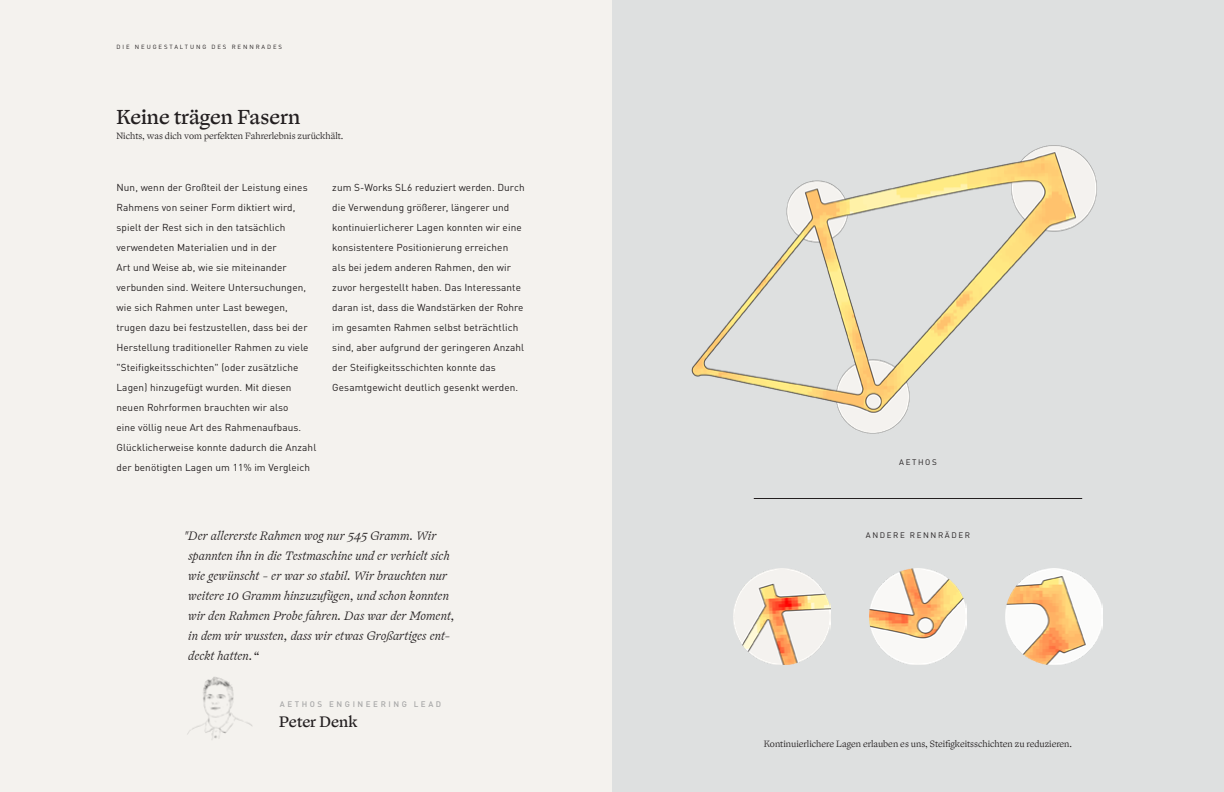
<style>
.page{position:relative;width:1224px;height:792px;background:#f4f2ee}
.page>*{position:absolute;margin:0;border:0;box-sizing:border-box;transform-origin:0 0}
.t1{font:500 20px "Ogg Text DA";color:#231f20}
.t2{font:500 15px "Ogg Text DA";color:#231f20}
.t3{font:italic 12px/20px "Ogg Text DA";letter-spacing:.01em;color:#231f20}
.t4{font:10px/20px "DIN Pro";letter-spacing:.01em;color:#231f20}
.t5{font:9px "Ogg Text DA";color:#231f20}
.t6{font:500 8px "DIN Pro";letter-spacing:.32em;color:#a8a8a8}
.t7{font:8px "DIN Pro";letter-spacing:.2em;color:#231f20}
.t8{font:6px "DIN Pro";letter-spacing:.32em;color:#231f20}
</style>
<div class="page">
<div style="left:612px;top:0;width:612px;height:792px;background:#dee0e0"></div>
<img style="left:187px;top:677px;width:65px;height:63px">
<hr style="left:754px;top:498px;width:328px;height:1px;background:#231f20">
<img style="left:691px;top:145px;width:406px;height:289px">
<img style="left:733px;top:568px;width:97px;height:97px">
<img style="left:870px;top:568px;width:96px;height:97px">
<img style="left:1006px;top:568px;width:97px;height:97px">
<p class="t8" style="left:117px;top:42px;width:167px">DIE NEUGESTALTUNG DES RENNRADES</p>
<h1 class="t1" style="left:117px;top:104px;width:185px">Keine trägen Fasern</h1>
<p class="t5" style="left:117px;top:130px;width:228px">Nichts, was dich vom perfekten Fahrerlebnis zurückhält.</p>
<p class="t4" style="left:117px;top:177px;width:201px">Nun, wenn der Großteil der Leistung eines Rahmens von seiner Form diktiert wird, spielt der Rest sich in den tatsächlich verwendeten Materialien und in der<br>Art und Weise ab, wie sie miteinander verbunden sind. Weitere Untersuchungen, wie sich Rahmen unter Last bewegen, trugen dazu bei festzustellen, dass bei der Herstellung traditioneller Rahmen zu viele "Steifigkeitsschichten" (oder zusätzliche Lagen) hinzugefügt wurden. Mit diesen neuen Rohrformen brauchten wir also<br>eine völlig neue Art des Rahmenaufbaus.<br>Glücklicherweise konnte dadurch die Anzahl der benötigten Lagen um 11% im Vergleich</p>
<p class="t4" style="left:332px;top:177px;width:194px">zum S-Works SL6 reduziert werden. Durch die Verwendung größerer, längerer und kontinuierlicherer Lagen konnten wir eine konsistentere Positionierung erreichen<br>als bei jedem anderen Rahmen, den wir zuvor hergestellt haben. Das Interessante daran ist, dass die Wandstärken der Rohre im gesamten Rahmen selbst beträchtlich sind, aber aufgrund der geringeren Anzahl der Steifigkeitsschichten konnte das Gesamtgewicht deutlich gesenkt werden.</p>
<p class="t3" style="left:188px;top:526px;width:268px;text-indent:-4px">"Der allererste Rahmen wog nur 545 Gramm. Wir spannten ihn in die Testmaschine und er verhielt sich wie gewünscht - er war so stabil. Wir brauchten nur weitere 10 Gramm hinzuzufügen, und schon konnten wir den Rahmen Probe fahren. Das war der Moment, in dem wir wussten, dass wir etwas Großartiges ent&shy;deckt hatten.“</p>
<p class="t6" style="left:280px;top:697px;width:163px">AETHOS ENGINEERING LEAD</p>
<h2 class="t2" style="left:279px;top:712px;width:80px">Peter Denk</h2>
<p class="t7" style="left:899px;top:456px;width:39px">AETHOS</p>
<p class="t7" style="left:866px;top:529px;width:106px">ANDERE RENNRÄDER</p>
<p class="t5" style="left:764px;top:739px;width:310px">Kontinuierlichere Lagen erlauben es uns, Steifigkeitsschichten zu reduzieren.</p>
</div>
